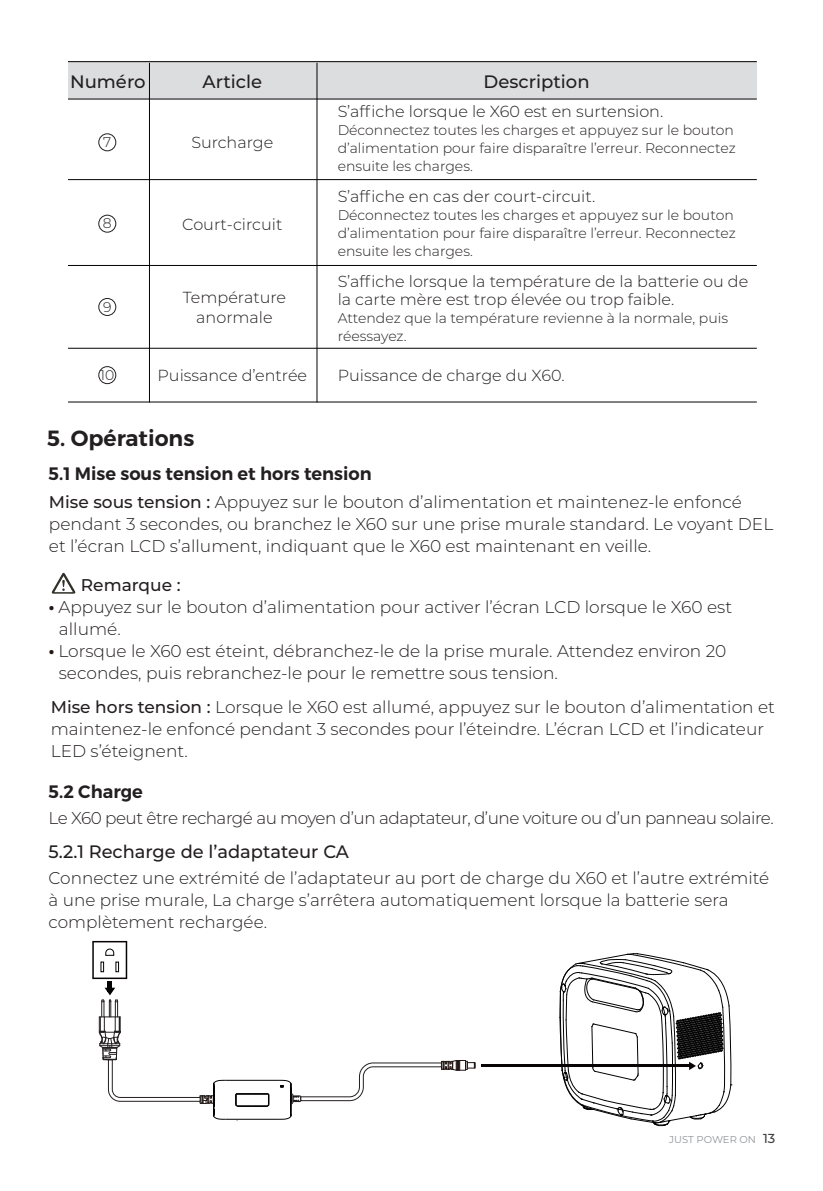
<style>
.page{position:relative;width:823px;height:1191px;background:#fff}
.page>*{position:absolute;margin:0;border:0;box-sizing:border-box;transform-origin:0 0}
.t1{font:600 22px "Montserrat";color:#231f20}
.t2{font:500 18px "Montserrat";color:#231f20}
.t3{font:600 18px "Montserrat";color:#231f20}
.t4{font:300 17px/22px "Montserrat";color:#231f20}
.t5{font:300 17px "Montserrat";letter-spacing:-.03em;color:#231f20}
.t6{font:500 17px "Montserrat";color:#231f20}
.t7{font:300 16px/20px "Montserrat";color:#231f20;text-align:center}
.t8{font:300 14px/18px "Montserrat";color:#231f20}
.t9{font:10px "Montserrat";color:#939598}
.s1{font-weight:500}
.s2{font-weight:600;font-size:18px;color:#221713}
.s3{font-weight:500;font-size:13px;color:#3e3e3f}
</style>
<div class="page">
<svg style="left:52px;top:572px;width:24px;height:22px"></svg>
<div style="left:68px;top:62px;width:688px;height:37px;background:#dcdddf"></div>
<hr style="left:68px;top:402px;width:688px;height:1px;background:#030303">
<hr style="left:68px;top:179px;width:688px;height:1px;background:#030303">
<hr style="left:68px;top:265px;width:688px;height:1px;background:#030303">
<hr style="left:68px;top:348px;width:688px;height:1px;background:#030303">
<hr style="left:68px;top:99px;width:688px;height:1px;background:#030303">
<hr style="left:68px;top:61px;width:688px;height:1px;background:#030303">
<hr style="left:316px;top:63px;width:1px;height:339px;background:#030303">
<hr style="left:149px;top:63px;width:1px;height:339px;background:#030303">
<div style="left:98px;top:134px;width:18px;height:17px;border:1px solid #231f20;border-radius:50%"></div>
<div style="left:98px;top:215px;width:18px;height:17px;border:1px solid #231f20;border-radius:50%"></div>
<div style="left:98px;top:298px;width:18px;height:18px;border:1px solid #231f20;border-radius:50%"></div>
<div style="left:98px;top:366px;width:18px;height:18px;border:1px solid #231f20;border-radius:50%"></div>
<hr style="left:480px;top:1064px;width:210px;height:3px;background:#070304">
<svg style="left:559px;top:953px;width:172px;height:173px"></svg>
<svg style="left:235px;top:1093px;width:34px;height:14px"></svg>
<hr style="left:225px;top:1079px;width:54px;height:1px;background:#030303">
<hr style="left:225px;top:1118px;width:54px;height:1px;background:#030303">
<svg style="left:278px;top:1060px;width:197px;height:60px"></svg>
<div style="left:107px;top:981px;width:5px;height:10px;background:#030303"></div>
<svg style="left:99px;top:987px;width:127px;height:133px"></svg>
<svg style="left:92px;top:941px;width:35px;height:38px"></svg>
<p class="t2" style="left:70px;top:69px;width:77px">Numéro</p>
<p class="t2" style="left:202px;top:69px;width:61px">Article</p>
<p class="t2" style="left:483px;top:69px;width:107px">Description</p>
<p class="t8" style="left:103px;top:133px;width:10px">7</p>
<p class="t7" style="left:191px;top:132px;width:83px">Surcharge</p>
<p class="t7" style="left:337px;top:101px;width:327px">S’affiche lorsque le X60 est en surtension.</p>
<p class="t8" style="left:337px;top:121px;width:399px">Déconnectez toutes les charges et appuyez sur le bouton d’alimentation pour faire disparaître l’erreur. Reconnectez ensuite les charges.</p>
<p class="t8" style="left:103px;top:214px;width:10px">8</p>
<p class="t7" style="left:182px;top:214px;width:101px">Court-circuit</p>
<p class="t7" style="left:337px;top:186px;width:259px">S’affiche en cas der court-circuit.</p>
<p class="t8" style="left:337px;top:205px;width:399px">Déconnectez toutes les charges et appuyez sur le bouton d’alimentation pour faire disparaître l’erreur. Reconnectez ensuite les charges.</p>
<p class="t8" style="left:103px;top:297px;width:10px">9</p>
<p class="t7" style="left:183px;top:287px;width:105px">Température anormale</p>
<p class="t7" style="left:337px;top:272px;width:412px;line-height:18px;text-align:left">S’affiche lorsque la température de la batterie ou de la carte mère est trop élevée ou trop faible.</p>
<p class="t8" style="left:337px;top:308px;width:392px">Attendez que la température revienne à la normale, puis réessayez.</p>
<p class="t8" style="left:100px;top:365px;width:16px">10</p>
<p class="t7" style="left:157px;top:364px;width:151px">Puissance d’entrée</p>
<p class="t7" style="left:337px;top:364px;width:228px">Puissance de charge du X60.</p>
<p class="t1" style="left:47px;top:425px;width:148px">5. Opérations</p>
<p class="t3" style="left:49px;top:462px;width:324px">5.1 Mise sous tension et hors tension</p>
<p class="t4" style="left:49px;top:490px;width:725px"><span class="s1">Mise sous tension :</span> Appuyez sur le bouton d’alimentation et maintenez-le enfoncé pendant 3 secondes, ou branchez le X60 sur une prise murale standard. Le voyant DEL et l’écran LCD s’allument, indiquant que le X60 est maintenant en veille.</p>
<p class="t6" style="left:81px;top:573px;width:101px">Remarque :</p>
<p class="t4" style="left:59px;top:595px;width:674px;text-indent:-10px"><span class="s2">•</span> Appuyez sur le bouton d’alimentation pour activer l’écran LCD lorsque le X60 est allumé.</p>
<p class="t4" style="left:59px;top:639px;width:668px;text-indent:-10px"><span class="s2">•</span> Lorsque le X60 est éteint, débranchez-le de la prise murale. Attendez environ 20 secondes, puis rebranchez-le pour le remettre sous tension.</p>
<p class="t4" style="left:51px;top:695px;width:725px"><span class="s1">Mise hors tension :</span> Lorsque le X60 est allumé, appuyez sur le bouton d’alimentation et maintenez-le enfoncé pendant 3 secondes pour l’éteindre. L’écran LCD et l’indicateur<br>LED s’éteignent.</p>
<p class="t3" style="left:49px;top:780px;width:96px">5.2 Charge</p>
<p class="t5" style="left:49px;top:806px;width:726px">Le X60 peut être rechargé au moyen d’un adaptateur, d’une voiture ou d’un panneau solaire.</p>
<p class="t2" style="left:49px;top:839px;width:302px">5.2.1 Recharge de l’adaptateur CA</p>
<p class="t4" style="left:49px;top:866px;width:721px">Connectez une extrémité de l’adaptateur au port de charge du X60 et l’autre extrémité à une prise murale, La charge s’arrêtera automatiquement lorsque la batterie sera complètement rechargée.</p>
<p class="t9" style="left:668px;top:1132px;width:107px">JUST POWER ON <span class="s3">13</span></p>
</div>
